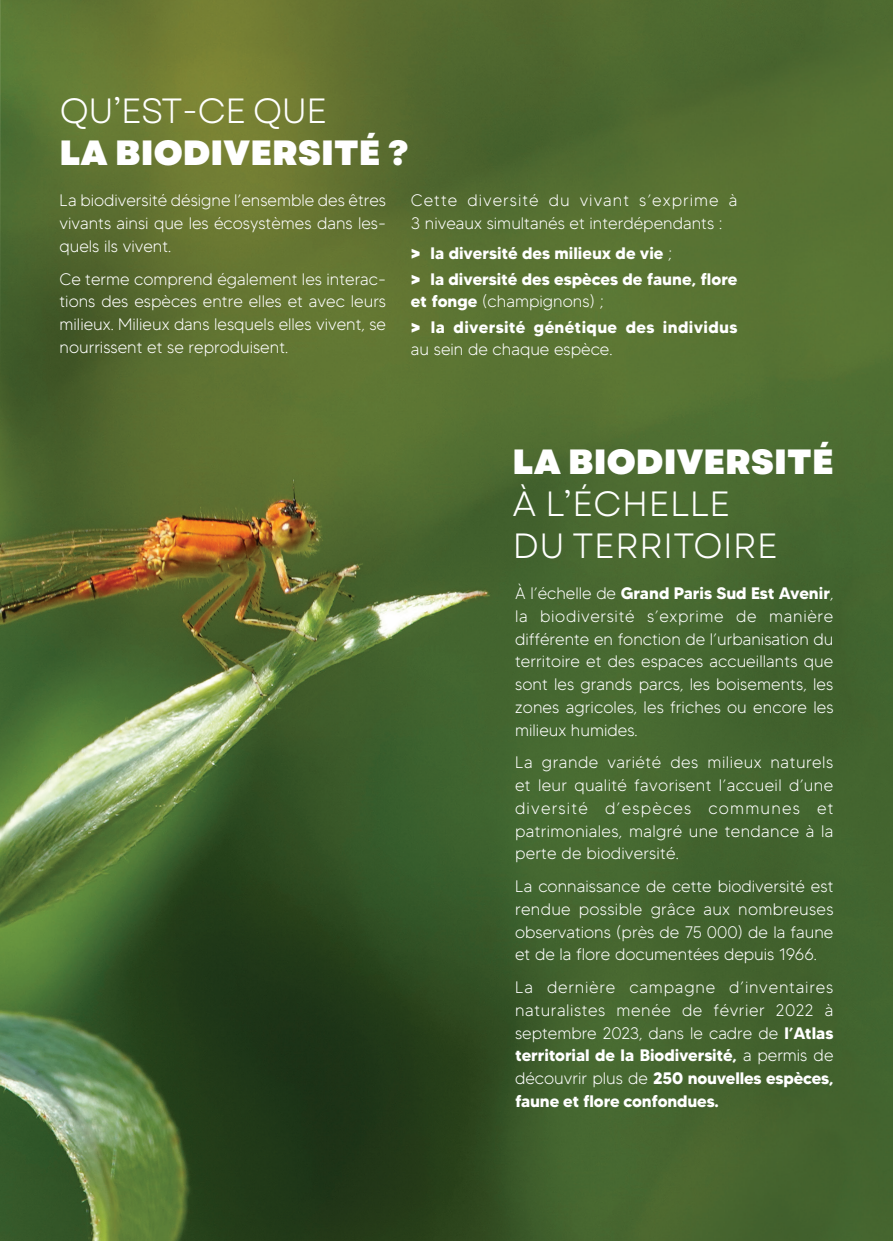
<style>
.page{position:relative;width:893px;height:1241px;background:#fff}
.page>*{position:absolute;margin:0;border:0;box-sizing:border-box;transform-origin:0 0}
.Titre{font:35px/42px "Garet";color:#fff}
.Titre-2{font:800 35px/42px "Garet";letter-spacing:.005em;color:#fff}
.Texte_courant{font:300 16.62px/22.8px "MADETOMMY";color:#fff;text-align:justify}
.Texte_courant-2{font:700 16.62px/22.8px "MADETOMMY";color:#fff}
.Texte_courant-3{font:700 16.62px/22.8px "MADETOMMY";letter-spacing:.02em;color:#fff}
.s1{font-weight:400}
.s2{font-weight:900;font-size:19.25px}
.s3{font-weight:300}
.s4{font-weight:800}
.s5{font-weight:700}
</style>
<div class="page">
<img style="left:0;top:0;width:893px;height:1240px">
<p class="Titre-2" style="left:60px;top:91px;width:350px"><span class="s1">QU’EST-CE QUE<br></span>LA BIODIVERSITÉ ?</p>
<p class="Texte_courant" style="left:60px;top:189px;width:328px">La biodiversité désigne l’ensemble des êtres vivants ainsi que les écosystèmes dans les&shy;quels ils vivent.</p>
<p class="Texte_courant" style="left:60px;top:267px;width:328px">Ce terme comprend également les interac&shy;tions des espèces entre elles et avec leurs milieux. Milieux dans lesquels elles vivent, se nourrissent et se reproduisent.</p>
<p class="Texte_courant" style="left:411px;top:189px;width:328px">Cette diversité du vivant s’exprime à<br>3 niveaux simultanés et interdépendants :</p>
<p class="Texte_courant-2" style="left:411px;top:242px;width:263px"><span class="s2">&gt;</span> la diversité des milieux de vie <span class="s3">;</span></p>
<p class="Texte_courant-2" style="left:411px;top:267px;width:328px"><span class="s2">&gt;</span> la diversité des espèces de faune, flore et fonge <span class="s3">(champignons) ;</span></p>
<p class="Texte_courant-3" style="left:411px;top:315px;width:328px"><span class="s2">&gt;</span> la diversité génétique des individus <span class="s3">au sein de chaque espèce.</span></p>
<p class="Titre" style="left:513px;top:441px;width:322px"><span class="s4">LA BIODIVERSITÉ<br></span>À L’ÉCHELLE<br>DU TERRITOIRE</p>
<p class="Texte_courant" style="left:515px;top:581px;width:320px">À l’échelle de <span class="s5">Grand Paris Sud Est Avenir</span>, la biodiversité s’exprime de manière différente en fonction de l’urbanisation du territoire et des espaces accueillants que sont les grands parcs, les boisements, les zones agricoles, les friches ou encore les milieux humides.</p>
<p class="Texte_courant" style="left:515px;top:751px;width:320px">La grande variété des milieux naturels et leur qualité favorisent l’accueil d’une diversité d’espèces communes et patrimoniales, malgré une tendance à la perte de biodiversité.</p>
<p class="Texte_courant" style="left:515px;top:874px;width:320px">La connaissance de cette biodiversité est rendue possible grâce aux nombreuses observations (près de 75 000) de la faune et de la flore documentées depuis 1966.</p>
<p class="Texte_courant" style="left:515px;top:975px;width:320px">La dernière campagne d’inventaires naturalistes menée de février 2022 à septembre 2023, dans le cadre de <span class="s5">l’Atlas territorial de la Biodiversité,</span> a permis de découvrir plus de <span class="s5">250 nouvelles espèces, faune et flore confondues.</span></p>
</div>
